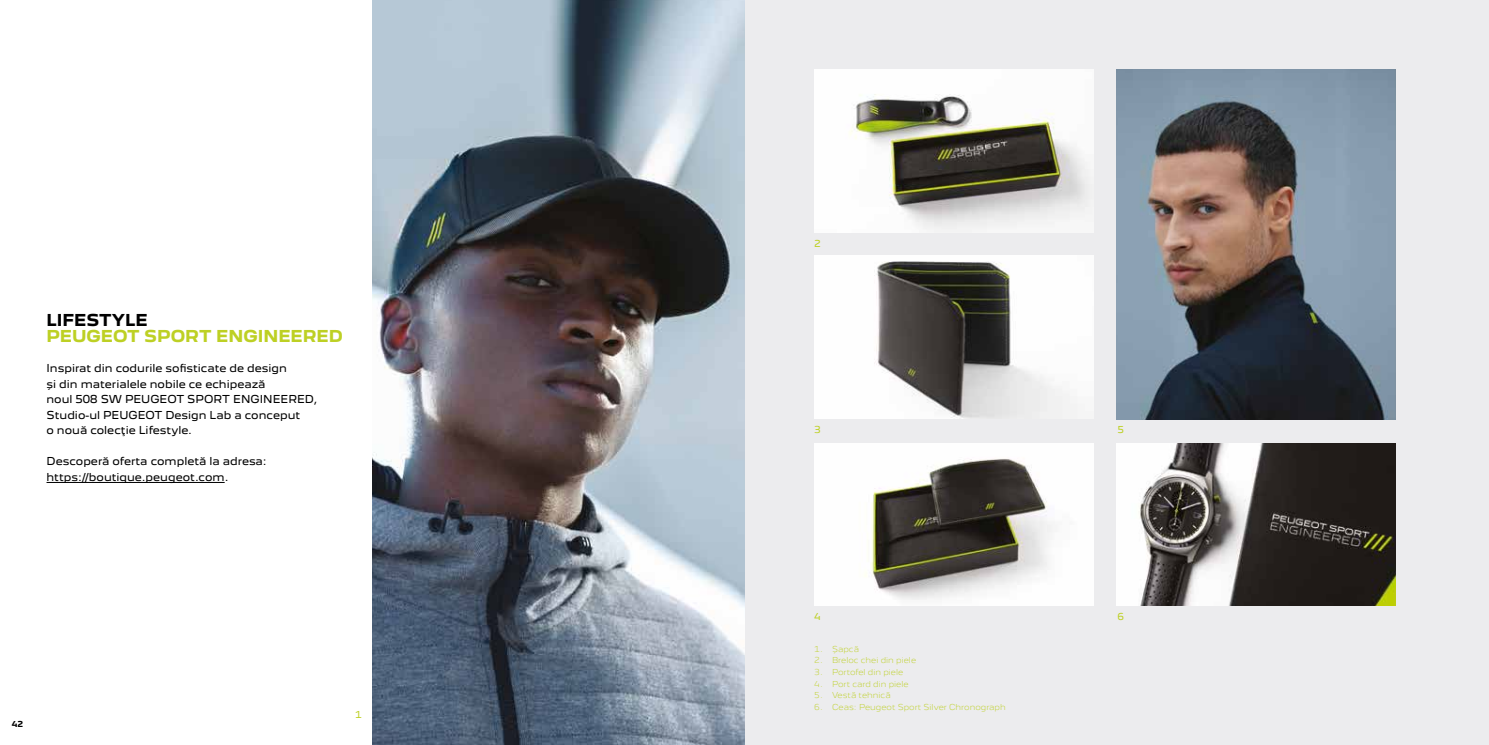
<style>
.page{position:relative;width:1489px;height:745px;background:#fff}
.page>*{position:absolute;margin:0;border:0;box-sizing:border-box;transform-origin:0 0}
.t1{font:700 15px "Peugeot New";color:#bdd024}
.t2{font:700 15px "Peugeot New";color:#000}
.t3{font:10px/15.5px "Peugeot New";color:#000}
.t4{font:8.75px "Peugeot New";color:#bdd024}
.t5{font:300 7.5px "Peugeot New";color:#bdd024}
.t6{font:700 7.5px "Peugeot New";color:#000}
</style>
<div class="page">
<div style="left:728px;top:0;width:760px;height:744px;background:#ececee"></div>
<img style="left:814px;top:70px;width:279px;height:162px">
<img style="left:1116px;top:70px;width:279px;height:349px">
<img style="left:814px;top:256px;width:279px;height:162px">
<img style="left:814px;top:443px;width:279px;height:161px">
<img style="left:1116px;top:443px;width:279px;height:161px">
<img style="left:372px;top:0;width:372px;height:744px">
<hr style="left:47px;top:481px;width:178px;height:1px;background:#000">
<h1 class="t2" style="left:47px;top:309px;width:103px">LIFESTYLE</h1>
<h1 class="t1" style="left:47px;top:326px;width:298px">PEUGEOT SPORT ENGINEERED</h1>
<p class="t3" style="left:47px;top:360px;width:272px">Inspirat din codurile sofisticate de design<br>și din materialele nobile ce echipează<br>noul 508 SW PEUGEOT SPORT ENGINEERED, Studio-ul PEUGEOT Design Lab a conceput<br>o nouă colecţie Lifestyle.</p>
<p class="t3" style="left:47px;top:453px;width:222px">Descoperă oferta completă la adresa: https://boutique.peugeot.com.</p>
<p class="t6" style="left:12px;top:719px;width:13px">42</p>
<p class="t4" style="left:355px;top:707px;width:8px">1</p>
<p class="t4" style="left:814px;top:238px;width:8px">2</p>
<p class="t4" style="left:814px;top:424px;width:8px">3</p>
<p class="t4" style="left:814px;top:610px;width:8px">4</p>
<p class="t5" style="left:814px;top:643px;width:46px">1. Șapcă</p>
<p class="t5" style="left:814px;top:655px;width:103px">2. Breloc chei din piele</p>
<p class="t5" style="left:814px;top:666px;width:91px">3. Portofel din piele</p>
<p class="t5" style="left:814px;top:678px;width:96px">4. Port card din piele</p>
<p class="t5" style="left:814px;top:689px;width:78px">5. Vestă tehnică</p>
<p class="t5" style="left:814px;top:701px;width:193px">6. Ceas: Peugeot Sport Silver Chronograph</p>
<p class="t4" style="left:1117px;top:424px;width:8px">5</p>
<p class="t4" style="left:1117px;top:610px;width:8px">6</p>
</div>
